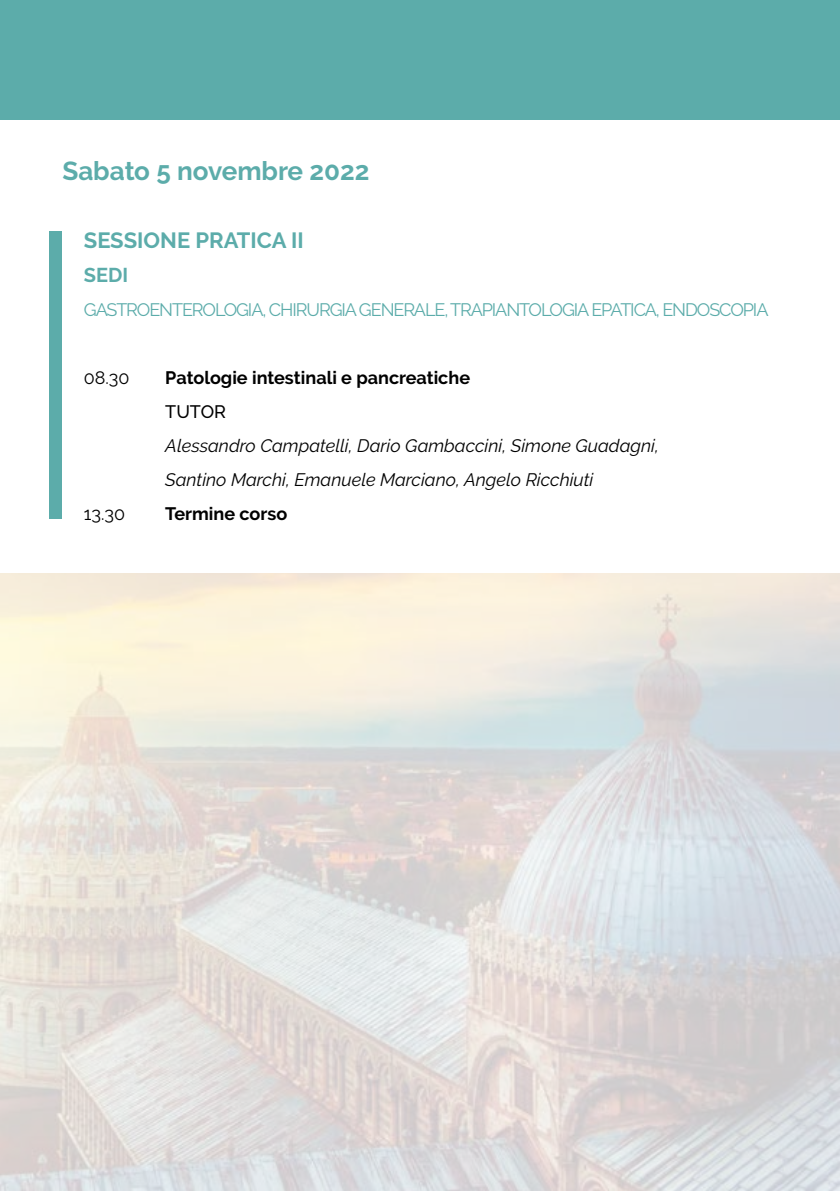
<style>
.page{position:relative;width:840px;height:1191px;background:#fff}
.page>*{position:absolute;margin:0;border:0;box-sizing:border-box;transform-origin:0 0}
.t1{font:700 26px "Raleway";color:#5cacaa}
.t2{font:700 22px "Raleway";color:#5cacaa}
.t3{font:700 20px "Raleway";color:#5cacaa}
.t4{font:italic 18px/34px "Raleway";color:#000}
.t5{font:18px "Raleway";letter-spacing:-.06em;color:#5cacaa}
.t6{font:700 18px "Raleway";color:#000}
.t7{font:18px "Raleway";color:#000}
.t8{font:500 18px "Raleway";color:#000}
</style>
<div class="page">
<img style="left:0;top:573px;width:839px;height:618px">
<div style="left:0;top:0;width:839px;height:120px;background:#5cacaa"></div>
<div style="left:49px;top:231px;width:13px;height:287px;background:#5cacaa"></div>
<h1 class="t1" style="left:62px;top:156px;width:308px">Sabato 5 novembre 2022</h1>
<p class="t2" style="left:84px;top:227px;width:221px">SESSIONE PRATICA II</p>
<p class="t3" style="left:84px;top:263px;width:46px">SEDI</p>
<p class="t5" style="left:84px;top:299px;width:685px">GASTROENTEROLOGIA, CHIRURGIA GENERALE, TRAPIANTOLOGIA EPATICA, ENDOSCOPIA</p>
<p class="t7" style="left:84px;top:367px;width:47px">08.30</p>
<p class="t6" style="left:165px;top:367px;width:306px">Patologie intestinali e pancreatiche</p>
<p class="t8" style="left:165px;top:401px;width:62px">TUTOR</p>
<p class="t4" style="left:165px;top:428px;width:495px">Alessandro Campatelli, Dario Gambaccini, Simone Guadagni,<br>Santino Marchi, Emanuele Marciano, Angelo Ricchiuti</p>
<p class="t7" style="left:84px;top:503px;width:43px">13.30</p>
<p class="t6" style="left:165px;top:503px;width:123px">Termine corso</p>
</div>
